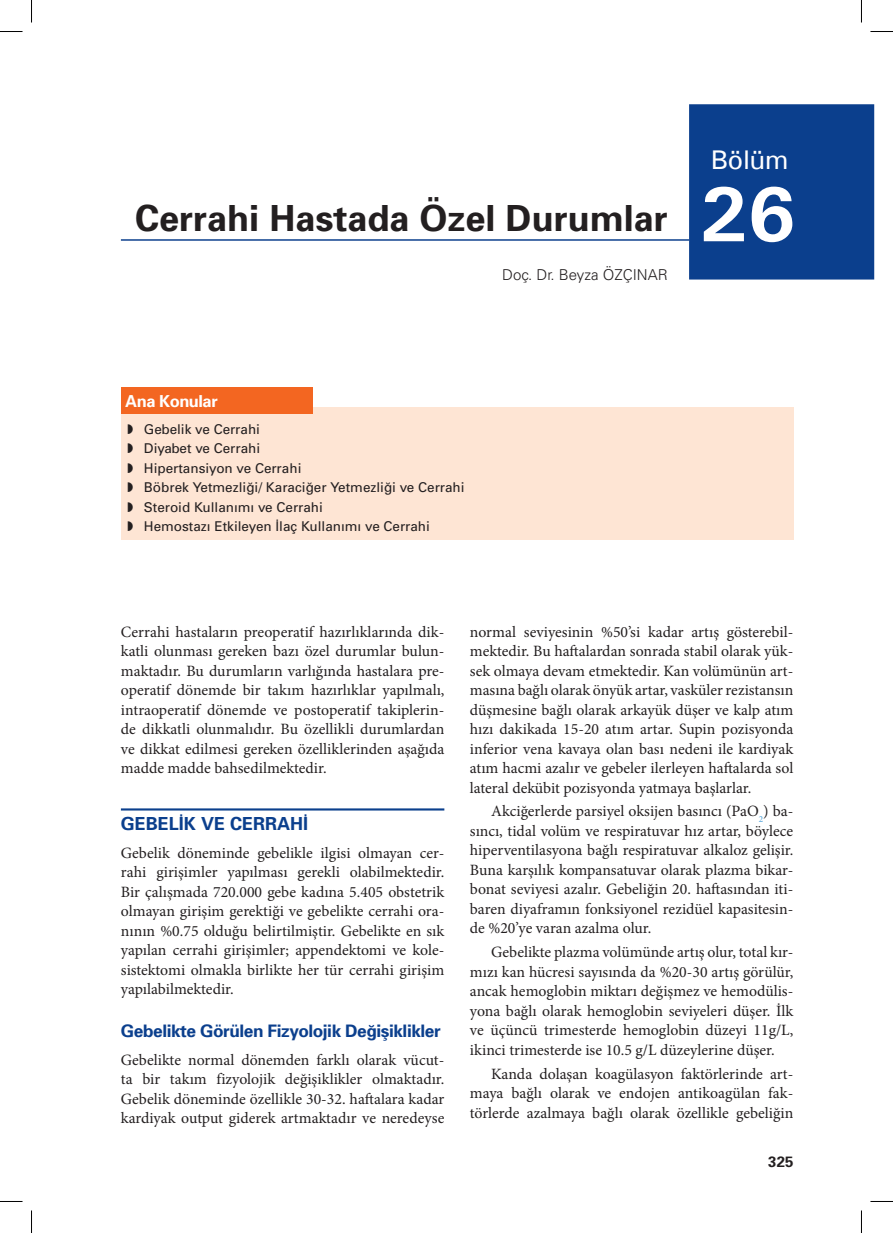
<style>
.page{position:relative;width:893px;height:1233px;background:#fff}
.page>*{position:absolute;margin:0;border:0;box-sizing:border-box;transform-origin:0 0}
.t1{font:36px "Univers Bold Tr";color:#231f20}
.t2{font:500 27px "Univers";color:#fff}
.t3{font:18px "Univers Bold Tr";color:#0b3f8d}
.t4{font:17.25px "Univers Bold Tr";letter-spacing:-.025em;color:#0b3f8d}
.t5{font:16.5px "Univers Bold Tr";letter-spacing:-.025em;color:#fff}
.t6{font:15.75px/19.5px "Minion Pro";color:#231f20;text-align:justify}
.t7{font:15px "Univers Light Tr";color:#231f20}
.t8{font:15px "Univers Bold Tr";color:#231f20}
.t9{font:13.5px/19.5px "Univers Tr";color:#231f20}
.s1{font-family:"Univers";font-weight:700;font-size:78px;color:#fff}
</style>
<div class="page">
<div style="left:121px;top:407px;width:672px;height:133px;background:#fee5d4"></div>
<div style="left:688px;top:104px;width:185px;height:175px;background:#0b3f8d"></div>
<hr style="left:121px;top:239px;width:567px;height:2px;background:#0b3f8d">
<div style="left:121px;top:387px;width:192px;height:27px;background:#f36621"></div>
<hr style="left:121px;top:808px;width:323px;height:2px;background:#0b3f8d">
<svg style="left:0;top:31px;width:22px;height:1px"></svg>
<svg style="left:870px;top:31px;width:22px;height:1px"></svg>
<svg style="left:0;top:1201px;width:22px;height:1px"></svg>
<svg style="left:870px;top:1201px;width:22px;height:1px"></svg>
<svg style="left:31px;top:0;width:1px;height:23px"></svg>
<svg style="left:31px;top:1210px;width:1px;height:22px"></svg>
<h2 class="t2" style="left:710px;top:143px;width:79px">Bölüm</h2>
<h1 class="t1" style="left:135px;top:195px;width:662px">Cerrahi Hastada Özel Durumlar <span class="s1">26</span></h1>
<p class="t7" style="left:502px;top:265px;width:167px">Doç. Dr. Beyza ÖZÇINAR</p>
<p class="t5" style="left:125px;top:390px;width:94px">Ana Konular</p>
<p class="t9" style="left:144px;top:419px;width:322px">Gebelik ve Cerrahi<br>Diyabet ve Cerrahi<br>Hipertansiyon ve Cerrahi<br>Böbrek Yetmezliği/ Karaciğer Yetmezliği ve Cerrahi<br>Steroid Kullanımı ve Cerrahi<br>Hemostazı Etkileyen İlaç Kullanımı ve Cerrahi</p>
<p class="t6" style="left:121px;top:621px;width:325px">Cerrahi hastaların preoperatif hazırlıklarında dik&shy;katli olunması gereken bazı özel durumlar bulun&shy;maktadır. Bu durumların varlığında hastalara pre&shy;operatif dönemde bir takım hazırlıklar yapılmalı, intraoperatif dönemde ve postoperatif takiplerin&shy;de dikkatli olunmalıdır. Bu özellikli durumlardan ve dikkat edilmesi gereken özelliklerinden aşağıda madde madde bahsedilmektedir.</p>
<p class="t3" style="left:121px;top:811px;width:189px">GEBELİK VE CERRAHİ</p>
<p class="t6" style="left:121px;top:843px;width:325px">Gebelik döneminde gebelikle ilgisi olmayan cer&shy;rahi girişimler yapılması gerekli olabilmektedir.<br>Bir çalışmada 720.000 gebe kadına 5.405 obstetrik olmayan girişim gerektiği ve gebelikte cerrahi ora&shy;nının %0.75 olduğu belirtilmiştir. Gebelikte en sık yapılan cerrahi girişimler; appendektomi ve kole&shy;sistektomi olmakla birlikte her tür cerrahi girişim yapılabilmektedir.</p>
<p class="t4" style="left:121px;top:1019px;width:321px">Gebelikte Görülen Fizyolojik Değişiklikler</p>
<p class="t6" style="left:121px;top:1049px;width:325px">Gebelikte normal dönemden farklı olarak vücut&shy;ta bir takım fizyolojik değişiklikler olmaktadır.<br>Gebelik döneminde özellikle 30-32. haftalara kadar kardiyak output giderek artmaktadır ve neredeyse</p>
<p class="t6" style="left:469px;top:621px;width:325px">normal seviyesinin %50’si kadar artış gösterebil&shy;mektedir. Bu haftalardan sonrada stabil olarak yük&shy;sek olmaya devam etmektedir. Kan volümünün art&shy;masına bağlı olarak önyük artar, vasküler rezistansın düşmesine bağlı olarak arkayük düşer ve kalp atım hızı dakikada 15-20 atım artar. Supin pozisyonda inferior vena kavaya olan bası nedeni ile kardiyak atım hacmi azalır ve gebeler ilerleyen haftalarda sol lateral dekübit pozisyonda yatmaya başlarlar.</p>
<p class="t6" style="left:469px;top:801px;width:325px;text-indent:21px">Akciğerlerde parsiyel oksijen basıncı (PaO<sub>2</sub>) ba&shy;sıncı, tidal volüm ve respiratuvar hız artar, böylece hiperventilasyona bağlı respiratuvar alkaloz gelişir.<br>Buna karşılık kompansatuvar olarak plazma bikar&shy;bonat seviyesi azalır. Gebeliğin 20. haftasından iti&shy;baren diyaframın fonksiyonel rezidüel kapasitesin&shy;de %20’ye varan azalma olur.</p>
<p class="t6" style="left:469px;top:942px;width:325px;text-indent:21px">Gebelikte plazma volümünde artış olur, total kır&shy;mızı kan hücresi sayısında da %20-30 artış görülür, ancak hemoglobin miktarı değişmez ve hemodülis&shy;yona bağlı olarak hemoglobin seviyeleri düşer. İlk ve üçüncü trimesterde hemoglobin düzeyi 11g/L, ikinci trimesterde ise 10.5 g/L düzeylerine düşer.</p>
<p class="t6" style="left:469px;top:1063px;width:325px;text-indent:21px">Kanda dolaşan koagülasyon faktörlerinde art&shy;maya bağlı olarak ve endojen antikoagülan fak&shy;törlerde azalmaya bağlı olarak özellikle gebeliğin</p>
<p class="t8" style="left:768px;top:1152px;width:27px">325</p>
</div>
